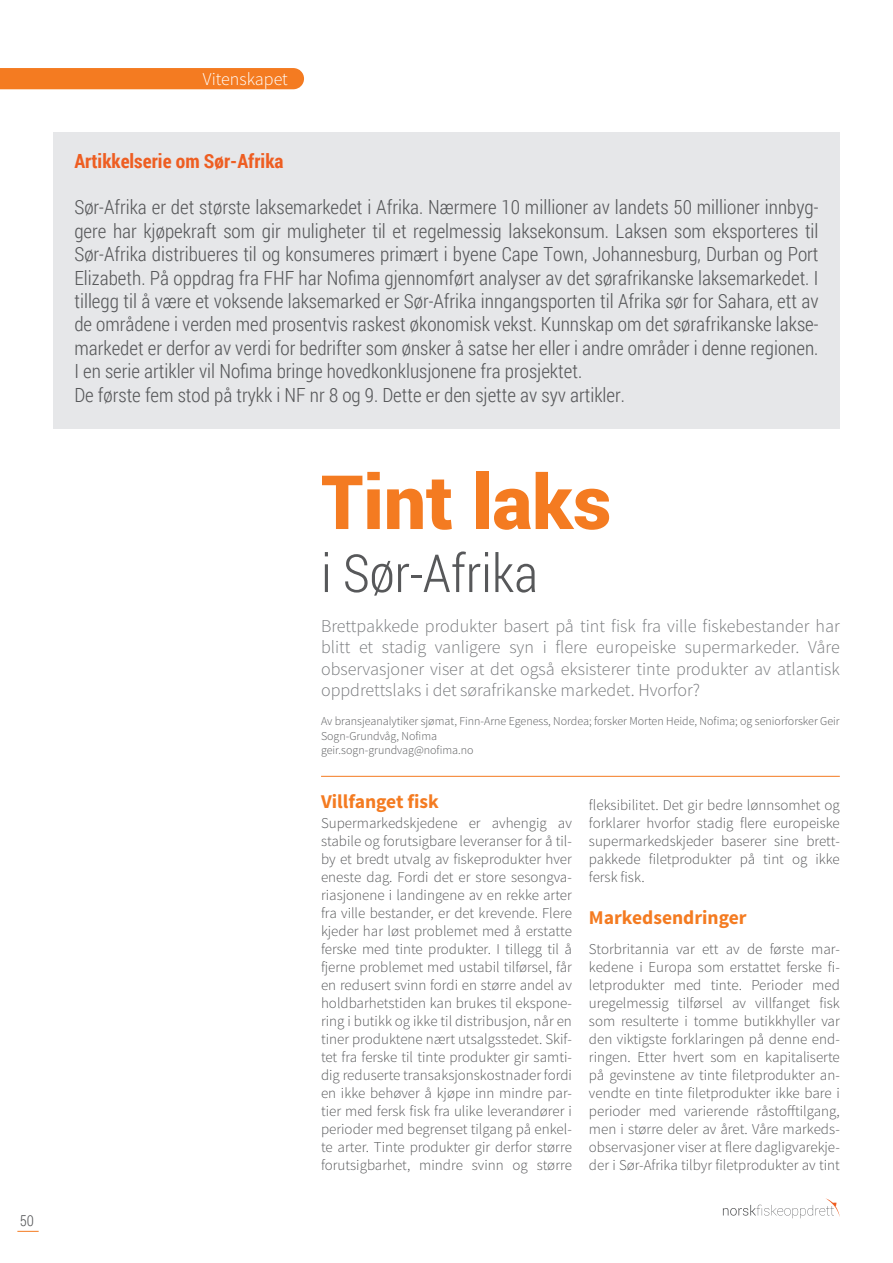
<style>
.page{position:relative;width:893px;height:1263px;background:#fff}
.page>*{position:absolute;margin:0;border:0;box-sizing:border-box;transform-origin:0 0}
.t1{font:900 75px "Roboto";color:#f47b21}
.t2{font:300 52.5px "Roboto Condensed";color:#57585a}
.t3{font:300 19.5px/23.4px "Roboto Condensed";color:#57585a}
.t4{font:700 19.5px "Source Sans Pro";color:#f47b21}
.t5{font:700 19.5px "Roboto Condensed";color:#ee5e22}
.t6{font:300 18px/21.6px "Source Sans Pro";color:#787a7d;text-align:justify}
.t7{font:300 18px "Source Sans Pro";color:#fff}
.t8{font:300 15px/18px "Source Sans Pro";color:#57585a;text-align:justify}
.t9{font:300 15px "Roboto Condensed";color:#57585a}
.t10{font:300 12px/14.4px "Source Sans Pro";color:#57585a}
</style>
<div class="page">
<svg style="left:17px;top:1231px;width:22px;height:1px"></svg>
<svg style="left:723px;top:1198px;width:117px;height:20px"></svg>
<div style="left:0;top:68px;width:304px;height:21px;background:#f47b21"></div>
<hr style="left:321px;top:776px;width:519px;height:1px;background:#f47b21">
<div style="left:53px;top:132px;width:787px;height:297px;background:#e6e7e9"></div>
<p class="t9" style="left:20px;top:1210px;width:16px">50</p>
<p class="t7" style="left:203px;top:69px;width:86px">Vitenskapet</p>
<h3 class="t5" style="left:74px;top:147px;width:211px">Artikkelserie om Sør-Afrika</h3>
<p class="t3" style="left:74px;top:195px;width:746px">Sør-Afrika er det største laksemarkedet i Afrika. Nærmere 10 millioner av landets 50 millioner innbyg&shy;gere har kjøpekraft som gir muligheter til et regelmessig laksekonsum. Laksen som eksporteres til Sør-Afrika distribueres til og konsumeres primært i byene Cape Town, Johannesburg, Durban og Port Elizabeth. På oppdrag fra FHF har Nofima gjennomført analyser av det sørafrikanske laksemarkedet. I tillegg til å være et voksende laksemarked er Sør-Afrika inngangsporten til Afrika sør for Sahara, ett av de områdene i verden med prosentvis raskest økonomisk vekst. Kunnskap om det sørafrikanske lakse&shy;markedet er derfor av verdi for bedrifter som ønsker å satse her eller i andre områder i denne regionen.<br>I en serie artikler vil Nofima bringe hovedkonklusjonene fra prosjektet.<br>De første fem stod på trykk i NF nr 8 og 9. Dette er den sjette av syv artikler.</p>
<h1 class="t1" style="left:321px;top:449px;width:292px">Tint laks</h1>
<h2 class="t2" style="left:321px;top:537px;width:219px">i Sør-Afrika</h2>
<p class="t6" style="left:321px;top:615px;width:520px">Brettpakkede produkter basert på tint fisk fra ville fiskebestander har blitt et stadig vanligere syn i flere europeiske supermarkeder. Våre observasjoner viser at det også eksisterer tinte produkter av atlantisk oppdrettslaks i det sørafrikanske markedet. Hvorfor?</p>
<p class="t10" style="left:321px;top:714px;width:520px">Av bransjeanalytiker sjømat, Finn-Arne Egeness, Nordea; forsker Morten Heide, Nofima; og seniorforsker Geir<br>Sogn-Grundvåg, Nofima<br>geir.sogn-grundvag@nofima.no</p>
<h3 class="t4" style="left:321px;top:789px;width:119px">Villfanget fisk</h3>
<p class="t8" style="left:321px;top:814px;width:252px">Supermarkedskjedene er avhengig av stabile og forutsigbare leveranser for å til&shy;by et bredt utvalg av fiskeprodukter hver eneste dag. Fordi det er store sesongva&shy;riasjonene i landingene av en rekke arter fra ville bestander, er det krevende. Flere kjeder har løst problemet med å erstatte ferske med tinte produkter. I tillegg til å fjerne problemet med ustabil tilførsel, får en redusert svinn fordi en større andel av holdbarhetstiden kan brukes til ekspone&shy;ring i butikk og ikke til distribusjon, når en tiner produktene nært utsalgsstedet. Skif&shy;tet fra ferske til tinte produkter gir samti&shy;dig reduserte transaksjonskostnader fordi en ikke behøver å kjøpe inn mindre par&shy;tier med fersk fisk fra ulike leverandører i perioder med begrenset tilgang på enkel&shy;te arter. Tinte produkter gir derfor større forutsigbarhet, mindre svinn og større</p>
<p class="t8" style="left:589px;top:796px;width:252px">fleksibilitet. Det gir bedre lønnsomhet og forklarer hvorfor stadig flere europeiske supermarkedskjeder baserer sine brett&shy;pakkede filetprodukter på tint og ikke fersk fisk.</p>
<h3 class="t4" style="left:589px;top:904px;width:159px">Markedsendringer</h3>
<p class="t8" style="left:589px;top:940px;width:252px">Storbritannia var ett av de første mar&shy;kedene i Europa som erstattet ferske fi&shy;letprodukter med tinte. Perioder med uregelmessig tilførsel av villfanget fisk som resulterte i tomme butikkhyller var den viktigste forklaringen på denne end&shy;ringen. Etter hvert som en kapitaliserte på gevinstene av tinte filetprodukter an&shy;vendte en tinte filetprodukter ikke bare i perioder med varierende råstofftilgang, men i større deler av året. Våre markeds&shy;observasjoner viser at flere dagligvarekje&shy;der i Sør-Afrika tilbyr filetprodukter av tint</p>
</div>
